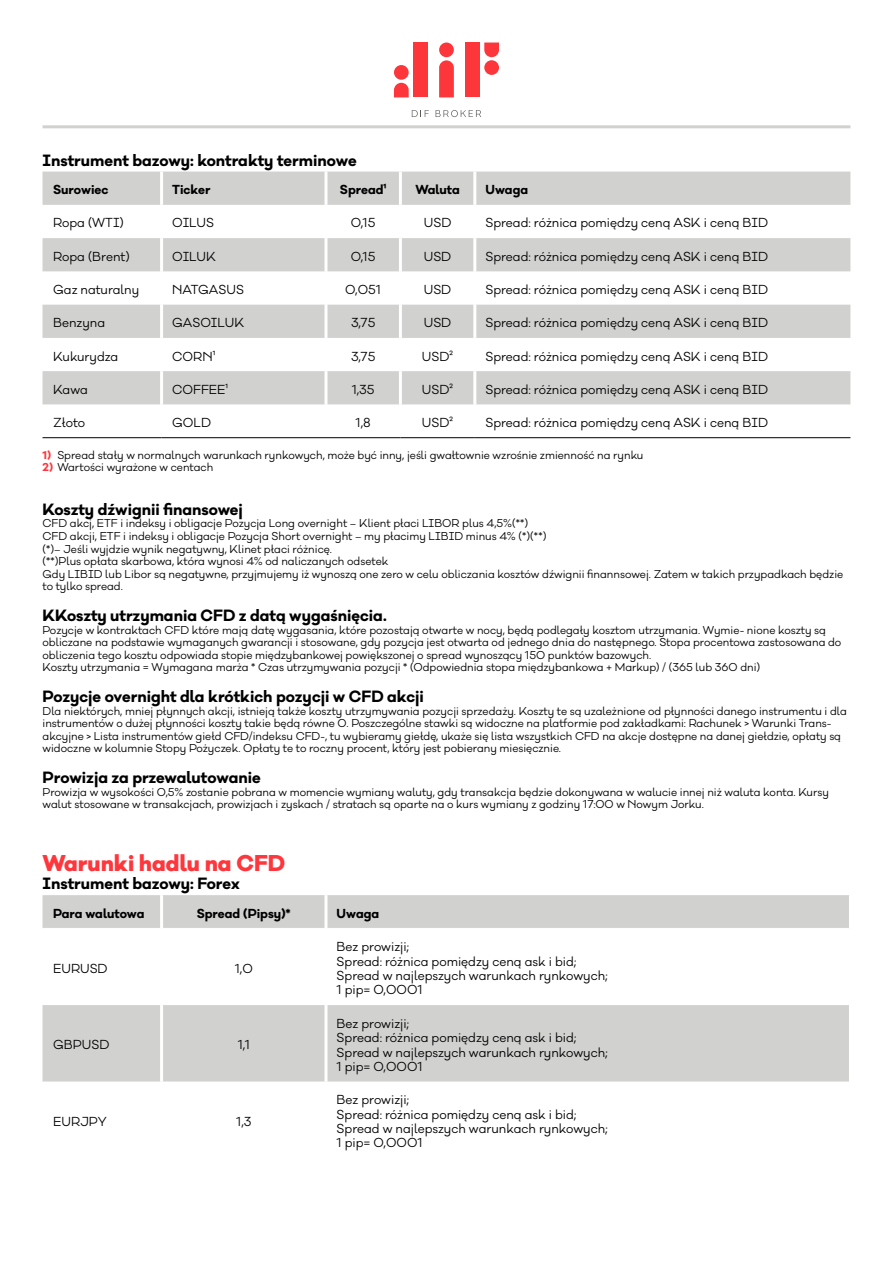
<style>
.page{position:relative;width:893px;height:1263px;background:#fff}
.page>*{position:absolute;margin:0;border:0;box-sizing:border-box;transform-origin:0 0}
.t1{font:800 21px "Galano Classic Alt";color:#ff363b}
.t2{font:700 15px "Galano Classic Alt";color:#000}
.t3{font:12px/14.4px "Galano Classic Alt";color:#000}
.t4{font:700 12px "Galano Classic Alt";color:#000}
.t5{font:10.5px/12.6px "Galano Classic Alt";color:#000}
.s1{font-weight:700;color:#ff363b}
</style>
<div class="page">
<svg style="left:412px;top:110px;width:17px;height:7px"></svg>
<svg style="left:436px;top:110px;width:45px;height:7px"></svg>
<div style="left:439px;top:43px;width:15px;height:14px;background:#fc363b;border-radius:50%"></div>
<svg style="left:439px;top:60px;width:15px;height:37px"></svg>
<div style="left:465px;top:43px;width:15px;height:54px;background:#fc363b"></div>
<div style="left:484px;top:60px;width:15px;height:15px;background:#fc363b;border-radius:50%"></div>
<svg style="left:484px;top:43px;width:15px;height:14px"></svg>
<div style="left:413px;top:43px;width:15px;height:54px;background:#fc363b"></div>
<div style="left:394px;top:65px;width:15px;height:15px;background:#fc363b;border-radius:50%"></div>
<svg style="left:394px;top:83px;width:15px;height:14px"></svg>
<hr style="left:43px;top:125px;width:807px;height:3px;background:#d1d1d0">
<svg style="left:43px;top:172px;width:807px;height:232px;fill:#d1d1d0"></svg>
<hr style="left:160px;top:172px;width:3px;height:33px;background:#fff">
<hr style="left:160px;top:205px;width:3px;height:33px;background:#fff">
<hr style="left:160px;top:238px;width:3px;height:33px;background:#fff">
<hr style="left:160px;top:271px;width:3px;height:34px;background:#fff">
<hr style="left:160px;top:305px;width:3px;height:33px;background:#fff">
<hr style="left:160px;top:338px;width:3px;height:33px;background:#fff">
<hr style="left:160px;top:371px;width:3px;height:33px;background:#fff">
<hr style="left:324px;top:172px;width:3px;height:33px;background:#fff">
<hr style="left:399px;top:172px;width:3px;height:33px;background:#fff">
<hr style="left:473px;top:172px;width:3px;height:33px;background:#fff">
<hr style="left:324px;top:205px;width:3px;height:33px;background:#fff">
<hr style="left:399px;top:205px;width:3px;height:33px;background:#fff">
<hr style="left:473px;top:205px;width:3px;height:33px;background:#fff">
<hr style="left:324px;top:238px;width:3px;height:33px;background:#fff">
<hr style="left:399px;top:238px;width:3px;height:33px;background:#fff">
<hr style="left:473px;top:238px;width:3px;height:33px;background:#fff">
<hr style="left:324px;top:271px;width:3px;height:34px;background:#fff">
<hr style="left:399px;top:271px;width:3px;height:34px;background:#fff">
<hr style="left:473px;top:271px;width:3px;height:34px;background:#fff">
<hr style="left:324px;top:305px;width:3px;height:33px;background:#fff">
<hr style="left:399px;top:305px;width:3px;height:33px;background:#fff">
<hr style="left:473px;top:305px;width:3px;height:33px;background:#fff">
<hr style="left:324px;top:338px;width:3px;height:33px;background:#fff">
<hr style="left:399px;top:338px;width:3px;height:33px;background:#fff">
<hr style="left:473px;top:338px;width:3px;height:33px;background:#fff">
<hr style="left:324px;top:371px;width:3px;height:33px;background:#fff">
<hr style="left:399px;top:371px;width:3px;height:33px;background:#fff">
<hr style="left:473px;top:371px;width:3px;height:33px;background:#fff">
<hr style="left:43px;top:437px;width:119px;height:1px;background:#000">
<hr style="left:162px;top:437px;width:164px;height:1px;background:#000">
<hr style="left:326px;top:437px;width:74px;height:1px;background:#000">
<hr style="left:400px;top:437px;width:75px;height:1px;background:#000">
<hr style="left:475px;top:437px;width:375px;height:1px;background:#000">
<svg style="left:43px;top:895px;width:806px;height:186px;fill:#d1d1d0"></svg>
<hr style="left:160px;top:928px;width:3px;height:77px;background:#fff">
<hr style="left:160px;top:1005px;width:3px;height:76px;background:#fff">
<hr style="left:160px;top:895px;width:3px;height:33px;background:#fff">
<hr style="left:324px;top:895px;width:3px;height:33px;background:#fff">
<hr style="left:43px;top:928px;width:119px;height:1px;background:#fff">
<hr style="left:162px;top:928px;width:164px;height:1px;background:#fff">
<hr style="left:326px;top:928px;width:523px;height:1px;background:#fff">
<hr style="left:324px;top:928px;width:3px;height:77px;background:#fff">
<hr style="left:324px;top:1005px;width:3px;height:76px;background:#fff">
<h2 class="t2" style="left:43px;top:150px;width:316px">Instrument bazowy: kontrakty terminowe</h2>
<p class="t4" style="left:53px;top:182px;width:57px">Surowiec</p>
<p class="t4" style="left:172px;top:182px;width:40px">Ticker</p>
<p class="t4" style="left:340px;top:182px;width:48px">Spread¹</p>
<p class="t4" style="left:415px;top:182px;width:46px">Waluta</p>
<p class="t4" style="left:485px;top:182px;width:44px">Uwaga</p>
<p class="t3" style="left:53px;top:216px;width:72px">Ropa (WTI)</p>
<p class="t3" style="left:172px;top:216px;width:43px">OILUS</p>
<p class="t3" style="left:351px;top:216px;width:26px">0,15</p>
<p class="t3" style="left:424px;top:216px;width:29px">USD</p>
<p class="t3" style="left:485px;top:216px;width:284px">Spread: różnica pomiędzy ceną ASK i ceną BID</p>
<p class="t3" style="left:53px;top:249px;width:78px">Ropa (Brent)</p>
<p class="t3" style="left:172px;top:249px;width:45px">OILUK</p>
<p class="t3" style="left:351px;top:249px;width:26px">0,15</p>
<p class="t3" style="left:424px;top:249px;width:29px">USD</p>
<p class="t3" style="left:485px;top:249px;width:284px">Spread: różnica pomiędzy ceną ASK i ceną BID</p>
<p class="t3" style="left:53px;top:283px;width:88px">Gaz naturalny</p>
<p class="t3" style="left:172px;top:283px;width:73px">NATGASUS</p>
<p class="t3" style="left:345px;top:283px;width:37px">0,051</p>
<p class="t3" style="left:424px;top:283px;width:29px">USD</p>
<p class="t3" style="left:485px;top:283px;width:284px">Spread: różnica pomiędzy ceną ASK i ceną BID</p>
<p class="t3" style="left:53px;top:316px;width:53px">Benzyna</p>
<p class="t3" style="left:172px;top:316px;width:74px">GASOILUK</p>
<p class="t3" style="left:351px;top:316px;width:26px">3,75</p>
<p class="t3" style="left:424px;top:316px;width:29px">USD</p>
<p class="t3" style="left:485px;top:316px;width:284px">Spread: różnica pomiędzy ceną ASK i ceną BID</p>
<p class="t3" style="left:53px;top:349px;width:67px">Kukurydza</p>
<p class="t3" style="left:172px;top:349px;width:45px">CORN¹</p>
<p class="t3" style="left:351px;top:349px;width:26px">3,75</p>
<p class="t3" style="left:422px;top:349px;width:33px">USD²</p>
<p class="t3" style="left:485px;top:349px;width:284px">Spread: różnica pomiędzy ceną ASK i ceną BID</p>
<p class="t3" style="left:53px;top:382px;width:36px">Kawa</p>
<p class="t3" style="left:172px;top:382px;width:57px">COFFEE¹</p>
<p class="t3" style="left:352px;top:382px;width:24px">1,35</p>
<p class="t3" style="left:422px;top:382px;width:33px">USD²</p>
<p class="t3" style="left:485px;top:382px;width:284px">Spread: różnica pomiędzy ceną ASK i ceną BID</p>
<p class="t3" style="left:53px;top:416px;width:34px">Złoto</p>
<p class="t3" style="left:172px;top:416px;width:40px">GOLD</p>
<p class="t3" style="left:356px;top:416px;width:17px">1,8</p>
<p class="t3" style="left:422px;top:416px;width:33px">USD²</p>
<p class="t3" style="left:485px;top:416px;width:284px">Spread: różnica pomiędzy ceną ASK i ceną BID</p>
<p class="t5" style="left:43px;top:449px;width:602px"><span class="s1">1)</span> Spread stały w normalnych warunkach rynkowych, może być inny, jeśli gwałtownie wzrośnie zmienność na rynku</p>
<p class="t5" style="left:43px;top:461px;width:172px"><span class="s1">2)</span> Wartości wyrażone w centach</p>
<h2 class="t2" style="left:43px;top:499px;width:202px">Koszty dźwignii finansowej</h2>
<p class="t5" style="left:43px;top:517px;width:802px">CFD akcj, ETF i indeksy i obligacje Pozycja Long overnight – Klient płaci LIBOR plus 4,5%(**)<br>CFD akcji, ETF i indeksy i obligacje Pozycja Short overnight – my płacimy LIBID minus 4% (*)(**)<br>(*)– Jeśli wyjdzie wynik negatywny, Klinet płaci różnicę.<br>(**)Plus opłata skarbowa, która wynosi 4% od naliczanych odsetek<br>Gdy LIBID lub Libor są negatywne, przyjmujemy iż wynoszą one zero w celu obliczania kosztów dźwignii finannsowej. Zatem w takich przypadkach będzie to tylko spread.</p>
<h2 class="t2" style="left:43px;top:605px;width:346px">KKoszty utrzymania CFD z datą wygaśnięcia.</h2>
<p class="t5" style="left:43px;top:623px;width:800px">Pozycje w kontraktach CFD które mają datę wygasania, które pozostają otwarte w nocy, będą podlegały kosztom utrzymania. Wymie- nione koszty są obliczane na podstawie wymaganych gwarancji i stosowane, gdy pozycja jest otwarta od jednego dnia do następnego. Stopa procentowa zastosowana do obliczenia tego kosztu odpowiada stopie międzybankowej powiększonej o spread wynoszący 150 punktów bazowych.<br>Koszty utrzymania = Wymagana marża * Czas utrzymywania pozycji * (Odpowiednia stopa międzybankowa + Markup) / (365 lub 360 dni)</p>
<h2 class="t2" style="left:43px;top:686px;width:383px">Pozycje overnight dla krótkich pozycji w CFD akcji</h2>
<p class="t5" style="left:43px;top:704px;width:806px">Dla niektórych, mniej płynnych akcji, istnieją także koszty utrzymywania pozycji sprzedaży. Koszty te są uzależnione od płynności danego instrumentu i dla instrumentów o dużej płynności koszty takie będą równe 0. Poszczególne stawki są widoczne na platformie pod zakładkami: Rachunek &gt; Warunki Trans&shy;akcyjne &gt; Lista instrumentów giełd CFD/indeksu CFD-, tu wybieramy giełdę, ukaże się lista wszystkich CFD na akcje dostępne na danej giełdzie, opłaty są widoczne w kolumnie Stopy Pożyczek. Opłaty te to roczny procent, który jest pobierany miesięcznie.</p>
<h2 class="t2" style="left:43px;top:767px;width:220px">Prowizja za przewalutowanie</h2>
<p class="t5" style="left:43px;top:785px;width:788px">Prowizja w wysokości 0,5% zostanie pobrana w momencie wymiany waluty, gdy transakcja będzie dokonywana w walucie innej niż waluta konta. Kursy walut stosowane w transakcjach, prowizjach i zyskach / stratach są oparte na o kurs wymiany z godziny 17:00 w Nowym Jorku.</p>
<h1 class="t1" style="left:43px;top:849px;width:244px">Warunki hadlu na CFD</h1>
<h2 class="t2" style="left:43px;top:873px;width:199px">Instrument bazowy: Forex</h2>
<p class="t4" style="left:53px;top:905px;width:93px">Para walutowa</p>
<p class="t4" style="left:197px;top:905px;width:96px">Spread (Pipsy)*</p>
<p class="t4" style="left:337px;top:905px;width:44px">Uwaga</p>
<p class="t3" style="left:53px;top:961px;width:56px">EURUSD</p>
<p class="t3" style="left:235px;top:961px;width:20px">1,0</p>
<p class="t3" style="left:53px;top:1038px;width:58px">GBPUSD</p>
<p class="t3" style="left:238px;top:1038px;width:14px">1,1</p>
<p class="t3" style="left:53px;top:1114px;width:55px">EURJPY</p>
<p class="t3" style="left:236px;top:1114px;width:17px">1,3</p>
<p class="t3" style="left:337px;top:940px;width:273px">Bez prowizji;<br>Spread: różnica pomiędzy ceną ask i bid;<br>Spread w najlepszych warunkach rynkowych;<br>1 pip= 0,0001</p>
<p class="t3" style="left:337px;top:1016px;width:273px">Bez prowizji;<br>Spread: różnica pomiędzy ceną ask i bid;<br>Spread w najlepszych warunkach rynkowych;<br>1 pip= 0,0001</p>
<p class="t3" style="left:337px;top:1093px;width:273px">Bez prowizji;<br>Spread: różnica pomiędzy ceną ask i bid;<br>Spread w najlepszych warunkach rynkowych;<br>1 pip= 0,0001</p>
</div>
